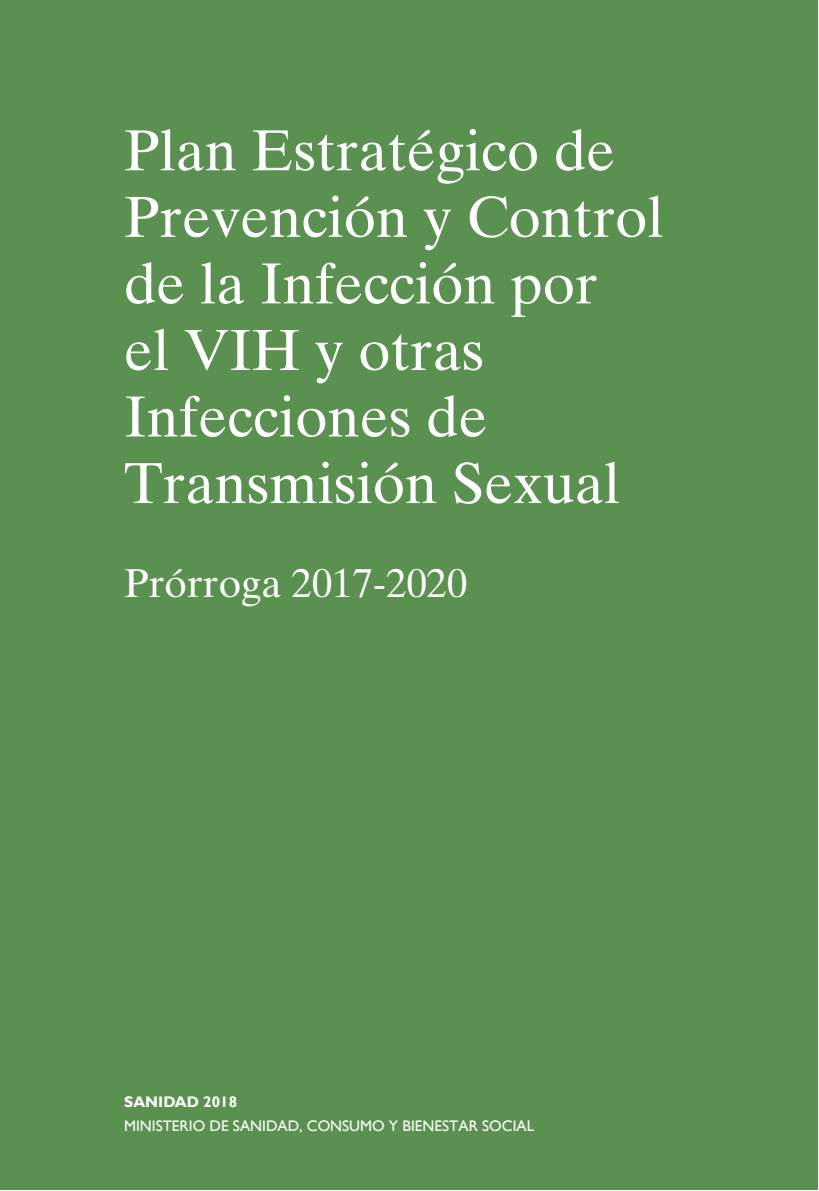
<style>
.page{position:relative;width:819px;height:1191px;background:#fff}
.page>*{position:absolute;margin:0;border:0;box-sizing:border-box;transform-origin:0 0}
.t1{font:57.75px/66.5px "Times Ten";letter-spacing:.005em;color:#fff}
.t2{font:40.25px "Times Ten";letter-spacing:.005em;color:#fff}
.t3{font:15.4px/24.5px "Gill Sans";color:#fff}
.s1{font-weight:700}
</style>
<div class="page">
<div style="left:0;top:1px;width:818px;height:1189px;background:#5b9150"></div>
<p class="t1" style="left:124px;top:117px;width:541px">Plan Estratégico de<br>Prevención y Control de la Infección por<br>el VIH y otras<br>Infecciones de<br>Transmisión Sexual</p>
<p class="t2" style="left:124px;top:559px;width:345px">Prórroga 2017-2020</p>
<p class="t3" style="left:124px;top:1089px;width:411px"><span class="s1">SANIDAD 2018<br></span>MINISTERIO DE SANIDAD, CONSUMO Y BIENESTAR SOCIAL</p>
</div>
